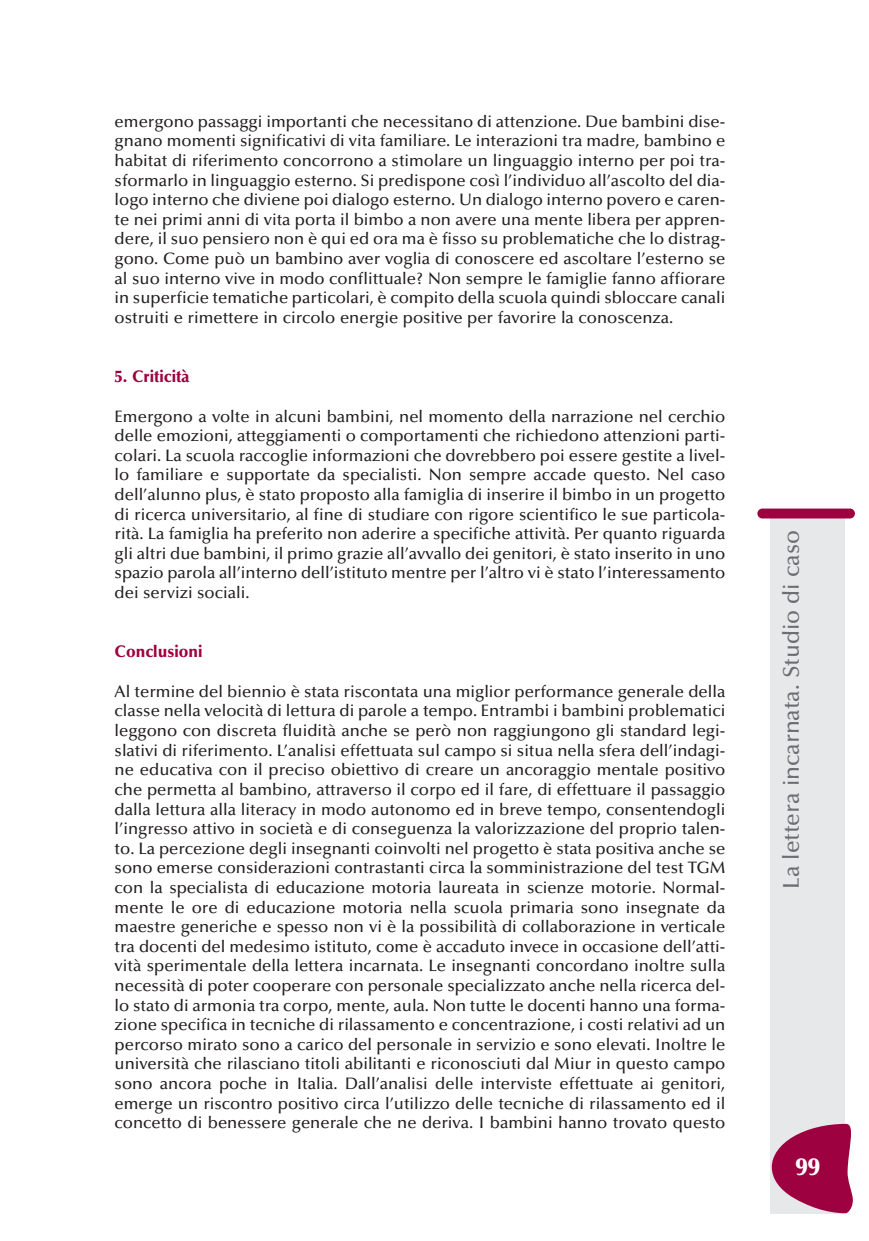
<style>
.page{position:relative;width:869px;height:1241px;background:#fff}
.page>*{position:absolute;margin:0;border:0;box-sizing:border-box;transform-origin:0 0}
.t1{font:900 24.5px "Optima";color:#fff}
.t2{font:500 22.75px "Optima";color:#6c6d70}
.t3{font:500 16.62px/19.6px "Optima";color:#231f20;text-align:justify}
.t4{font:900 16.62px "Optima";color:#9d0140;scale:.95 1}
</style>
<div class="page">
<div style="left:770px;top:516px;width:74px;height:697px;background:#e7e8e9"></div>
<div style="left:757px;top:508px;width:97px;height:10px;background:#9d0140;border-radius:5px"></div>
<svg style="left:771px;top:1123px;width:82px;height:89px"></svg>
<p class="t3" style="left:115px;top:113px;width:612px">emergono passaggi importanti che necessitano di attenzione. Due bambini dise&shy;gnano momenti significativi di vita familiare. Le interazioni tra madre, bambino e habitat di riferimento concorrono a stimolare un linguaggio interno per poi tra&shy;sformarlo in linguaggio esterno. Si predispone così l’individuo all’ascolto del dia&shy;logo interno che diviene poi dialogo esterno. Un dialogo interno povero e caren&shy;te nei primi anni di vita porta il bimbo a non avere una mente libera per appren&shy;dere, il suo pensiero non è qui ed ora ma è fisso su problematiche che lo distrag&shy;gono. Come può un bambino aver voglia di conoscere ed ascoltare l’esterno se al suo interno vive in modo conflittuale? Non sempre le famiglie fanno affiorare in superficie tematiche particolari, è compito della scuola quindi sbloccare canali ostruiti e rimettere in circolo energie positive per favorire la conoscenza.</p>
<p class="t4" style="left:115px;top:369px;width:80px">5. Criticità</p>
<p class="t3" style="left:115px;top:408px;width:612px">Emergono a volte in alcuni bambini, nel momento della narrazione nel cerchio delle emozioni, atteggiamenti o comportamenti che richiedono attenzioni parti&shy;colari. La scuola raccoglie informazioni che dovrebbero poi essere gestite a livel&shy;lo familiare e supportate da specialisti. Non sempre accade questo. Nel caso dell’alunno plus, è stato proposto alla famiglia di inserire il bimbo in un progetto di ricerca universitario, al fine di studiare con rigore scientifico le sue particola&shy;rità. La famiglia ha preferito non aderire a specifiche attività. Per quanto riguarda gli altri due bambini, il primo grazie all’avvallo dei genitori, è stato inserito in uno spazio parola all’interno dell’istituto mentre per l’altro vi è stato l’interessamento dei servizi sociali.</p>
<p class="t4" style="left:115px;top:644px;width:94px">Conclusioni</p>
<p class="t3" style="left:114px;top:683px;width:612px">Al termine del biennio è stata riscontata una miglior performance generale della classe nella velocità di lettura di parole a tempo. Entrambi i bambini problematici leggono con discreta fluidità anche se però non raggiungono gli standard legi&shy;slativi di riferimento. L’analisi effettuata sul campo si situa nella sfera dell’indagi&shy;ne educativa con il preciso obiettivo di creare un ancoraggio mentale positivo che permetta al bambino, attraverso il corpo ed il fare, di effettuare il passaggio dalla lettura alla literacy in modo autonomo ed in breve tempo, consentendogli l’ingresso attivo in società e di conseguenza la valorizzazione del proprio talen&shy;to. La percezione degli insegnanti coinvolti nel progetto è stata positiva anche se sono emerse considerazioni contrastanti circa la somministrazione del test TGM con la specialista di educazione motoria laureata in scienze motorie. Normal&shy;mente le ore di educazione motoria nella scuola primaria sono insegnate da maestre generiche e spesso non vi è la possibilità di collaborazione in verticale tra docenti del medesimo istituto, come è accaduto invece in occasione dell’atti&shy;vità sperimentale della lettera incarnata. Le insegnanti concordano inoltre sulla necessità di poter cooperare con personale specializzato anche nella ricerca del&shy;lo stato di armonia tra corpo, mente, aula. Non tutte le docenti hanno una forma&shy;zione specifica in tecniche di rilassamento e concentrazione, i costi relativi ad un percorso mirato sono a carico del personale in servizio e sono elevati. Inoltre le università che rilasciano titoli abilitanti e riconosciuti dal Miur in questo campo sono ancora poche in Italia. Dall’analisi delle interviste effettuate ai genitori, emerge un riscontro positivo circa l’utilizzo delle tecniche di rilassamento ed il concetto di benessere generale che ne deriva. I bambini hanno trovato questo</p>
<h2 class="t2" style="left:782px;top:888px;width:359px;rotate:-90deg">La lettera incarnata. Studio di caso</h2>
<h1 class="t1" style="left:795px;top:1156px;width:26px">99</h1>
</div>
